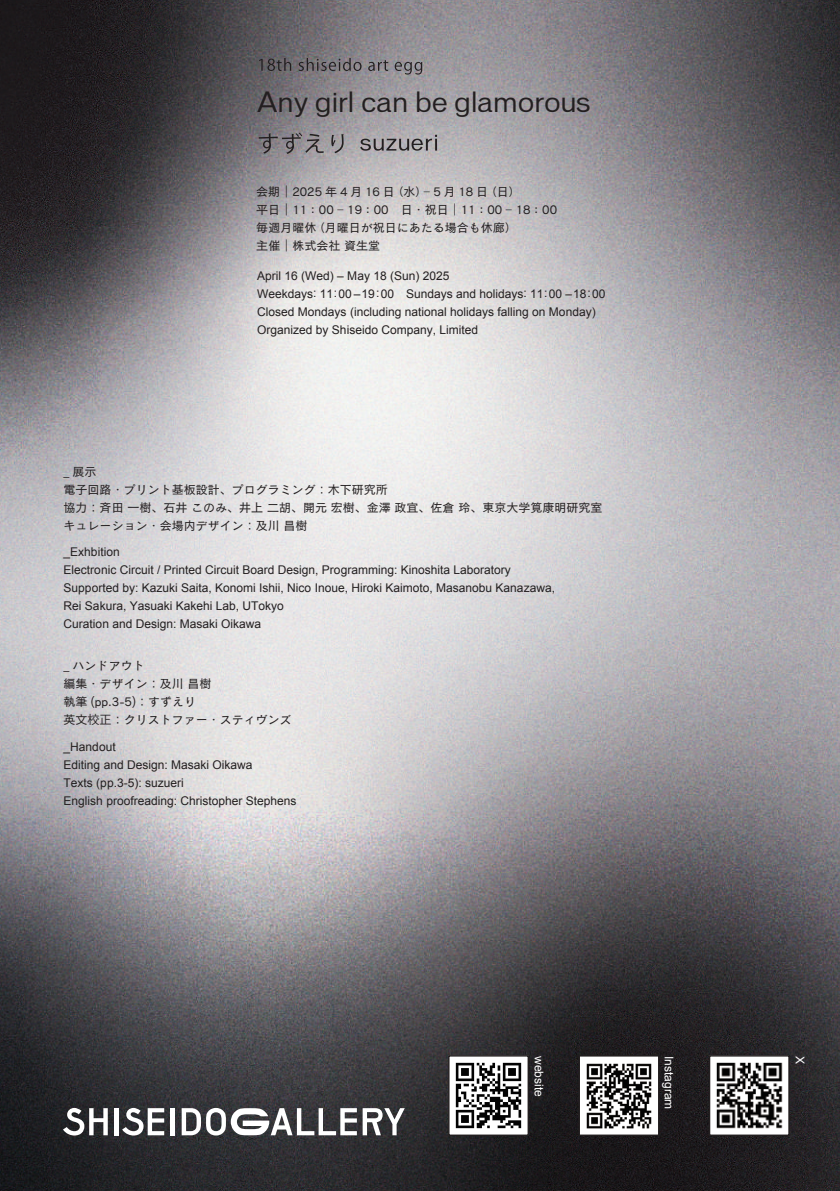
<style>
.page{position:relative;width:840px;height:1191px;background:#fff}
.page>*{position:absolute;margin:0;border:0;box-sizing:border-box;transform-origin:0 0}
.t1{font:26.6px "Vonnes";color:#231f20}
.t2{font:12px/18px "font 000000002 dafa 89 f";color:#231f20}
.t3{font:12px/18px "Cezanne Pro N M";color:#231f20}
.t4{font:12px "font 000000002 dafa 89 f";color:#fff}
.s1{font-family:"Koz Go Pr 6 N"}
</style>
<div class="page">
<img style="left:0;top:0;width:839px;height:1191px">
<svg style="left:362px;top:1108px;width:42px;height:27px"></svg>
<hr style="left:171px;top:1108px;width:4px;height:27px;background:#fff">
<div style="left:114px;top:1108px;width:5px;height:27px;background:#fff"></div>
<svg style="left:63px;top:1108px;width:45px;height:27px"></svg>
<svg style="left:122px;top:1108px;width:42px;height:27px"></svg>
<svg style="left:181px;top:1108px;width:175px;height:27px"></svg>
<img style="left:451px;top:1058px;width:74px;height:75px">
<div style="left:448px;top:1055px;width:80px;height:81px;border:2px solid #231f20"></div>
<img style="left:581px;top:1058px;width:75px;height:75px">
<div style="left:578px;top:1055px;width:81px;height:81px;border:2px solid #231f20"></div>
<img style="left:711px;top:1058px;width:75px;height:75px">
<div style="left:708px;top:1055px;width:81px;height:81px;border:2px solid #231f20"></div>
<svg style="left:360px;top:135px;width:77px;height:16px"></svg>
<svg style="left:258px;top:133px;width:65px;height:21px"></svg>
<svg style="left:331px;top:134px;width:12px;height:19px"></svg>
<svg style="left:259px;top:58px;width:32px;height:13px"></svg>
<svg style="left:298px;top:58px;width:63px;height:13px"></svg>
<svg style="left:368px;top:60px;width:20px;height:11px"></svg>
<svg style="left:394px;top:62px;width:28px;height:13px"></svg>
<h1 class="t1" style="left:257px;top:86px;width:335px">Any girl can be glamorous</h1>
<p class="t3" style="left:256px;top:182px;width:302px">会期｜2025 年 4 月 16 日（水）‒ 5 月 18 日（日）<br>平日｜11 : 00 ‒ 19 : 00　日・祝日｜11 : 00 ‒ 18 : 00毎週月曜休（月曜日が祝日にあたる場合も休廊）<br>主催｜株式会社 資生堂</p>
<p class="t2" style="left:257px;top:267px;width:349px">April 16 (Wed) – May 18 (Sun) 2025<br>Weekdays: 11:00 – 19:00 Sundays and holidays: 11:00 – 18:00<br>Closed Mondays (including national holidays falling on Monday)<br>Organized by Shiseido Company, Limited</p>
<p class="t3" style="left:64px;top:462px;width:540px">_ 展示<br>電子回路・プリント基板設計、プログラミング：木下研究所<br>協力：斉田 一樹、石井 このみ、井上 二胡、開元 宏樹、金澤 政宜、佐倉 玲、東京大学筧康明研究室キュレーション・会場内デザイン：及川 昌樹</p>
<p class="t2" style="left:64px;top:543px;width:492px">_Exhbition<br>Electronic Circuit / Printed Circuit Board Design, Programming: Kinoshita Laboratory Supported by: Kazuki Saita, Konomi Ishii, Nico Inoue, Hiroki Kaimoto, Masanobu Kanazawa, Rei Sakura, Yasuaki Kakehi Lab, UTokyo<br>Curation and Design: Masaki Oikawa</p>
<p class="t3" style="left:64px;top:656px;width:229px">_ ハンドアウト<br>編集・デザイン：及川 昌樹<br>執筆 (pp.3-5)：すずえり<br>英文<span class="s1">校正</span>：クリストファー・スティヴンズ</p>
<p class="t2" style="left:64px;top:738px;width:234px">_Handout<br>Editing and Design: Masaki Oikawa<br>Texts (pp.3-5): suzueri<br>English proofreading: Christopher Stephens</p>
<p class="t4" style="left:545px;top:1055px;width:42px;rotate:90deg">website</p>
<p class="t4" style="left:675px;top:1055px;width:55px;rotate:90deg">Instagram</p>
<p class="t4" style="left:806px;top:1056px;width:10px;rotate:90deg">X</p>
</div>
